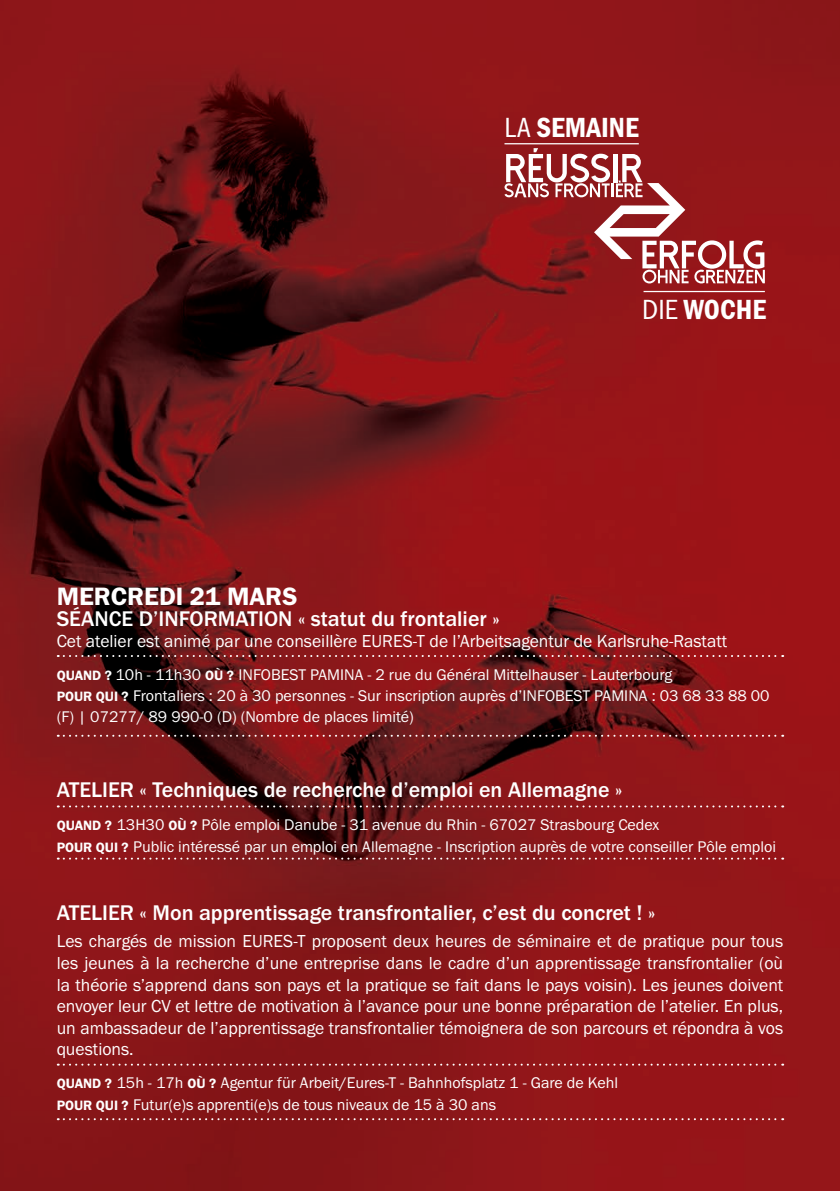
<style>
.page{position:relative;width:840px;height:1191px;background:#fff}
.page>*{position:absolute;margin:0;border:0;box-sizing:border-box;transform-origin:0 0}
.t1{font:28.8px "Franklin Gothic URW Con Dem";color:#fff}
.t2{font:26px "Franklin Gothic URW Dem";color:#fff}
.t3{font:500 22px "Franklin Gothic URW";color:#fff}
.t4{font:18px/21.6px "Franklin Gothic URW Boo";color:#fff;text-align:justify}
.t5{font:16px/21px "Franklin Gothic URW Boo";color:#fff}
.s1{font-family:"Franklin Gothic URW Con Boo"}
.s2{font-family:"Franklin Gothic URW Dem";font-size:14px}
</style>
<div class="page">
<img style="left:0;top:0;width:839px;height:1191px">
<svg style="left:58px;top:655px;width:724px;height:2px"></svg>
<svg style="left:58px;top:734px;width:724px;height:2px"></svg>
<svg style="left:58px;top:805px;width:724px;height:2px"></svg>
<svg style="left:58px;top:857px;width:724px;height:2px"></svg>
<svg style="left:58px;top:1063px;width:724px;height:2px"></svg>
<svg style="left:58px;top:1118px;width:724px;height:2px"></svg>
<svg style="left:504px;top:148px;width:260px;height:135px;background:#a64144"></svg>
<hr style="left:504px;top:143px;width:134px;height:1px;background:#fff">
<hr style="left:643px;top:291px;width:121px;height:1px;background:#fff">
<h1 class="t1" style="left:504px;top:111px;width:136px"><span class="s1">LA</span> SEMAINE</h1>
<h1 class="t1" style="left:642px;top:292px;width:125px"><span class="s1">DIE</span> WOCHE</h1>
<h2 class="t2" style="left:57px;top:580px;width:242px">MERCREDI 21 MARS</h2>
<p class="t3" style="left:57px;top:605px;width:444px">SÉANCE D’INFORMATION « statut du frontalier »</p>
<p class="t4" style="left:57px;top:631px;width:671px">Cet atelier est animé par une conseillère EURES-T de l’Arbeitsagentur de Karlsruhe-Rastatt</p>
<p class="t5" style="left:57px;top:664px;width:714px"><span class="s2">QUAND ?</span> 10h - 11h30 <span class="s2">OÙ ?</span> INFOBEST PAMINA - 2 rue du Général Mittelhauser - Lauterbourg<br><span class="s2">POUR QUI ?</span> Frontaliers : 20 à 30 personnes - Sur inscription auprès d’INFOBEST PAMINA : 03 68 33 88 00 (F) | 07277/ 89 990-0 (D) (Nombre de places limité)</p>
<p class="t3" style="left:57px;top:776px;width:566px">ATELIER « Techniques de recherche d’emploi en Allemagne »</p>
<p class="t5" style="left:57px;top:814px;width:720px;line-height:21.6px"><span class="s2">QUAND ?</span> 13H30 <span class="s2">OÙ ?</span> Pôle emploi Danube - 31 avenue du Rhin - 67027 Strasbourg Cedex<br><span class="s2">POUR QUI ?</span> Public intéressé par un emploi en Allemagne - Inscription auprès de votre conseiller Pôle emploi</p>
<p class="t3" style="left:57px;top:899px;width:599px">ATELIER « Mon apprentissage transfrontalier, c’est du concret ! »</p>
<p class="t4" style="left:57px;top:930px;width:727px">Les chargés de mission EURES-T proposent deux heures de séminaire et de pratique pour tous les jeunes à la recherche d’une entreprise dans le cadre d’un apprentissage transfrontalier (où la théorie s’apprend dans son pays et la pratique se fait dans le pays voisin). Les jeunes doivent envoyer leur CV et lettre de motivation à l’avance pour une bonne préparation de l’atelier. En plus, un ambassadeur de l’apprentissage transfrontalier témoignera de son parcours et répondra à vos questions.</p>
<p class="t5" style="left:57px;top:1072px;width:562px;line-height:21.6px"><span class="s2">QUAND ?</span> 15h - 17h <span class="s2">OÙ ?</span> Agentur für Arbeit/Eures-T - Bahnhofsplatz 1 - Gare de Kehl<br><span class="s2">POUR QUI ?</span> Futur(e)s apprenti(e)s de tous niveaux de 15 à 30 ans</p>
</div>
